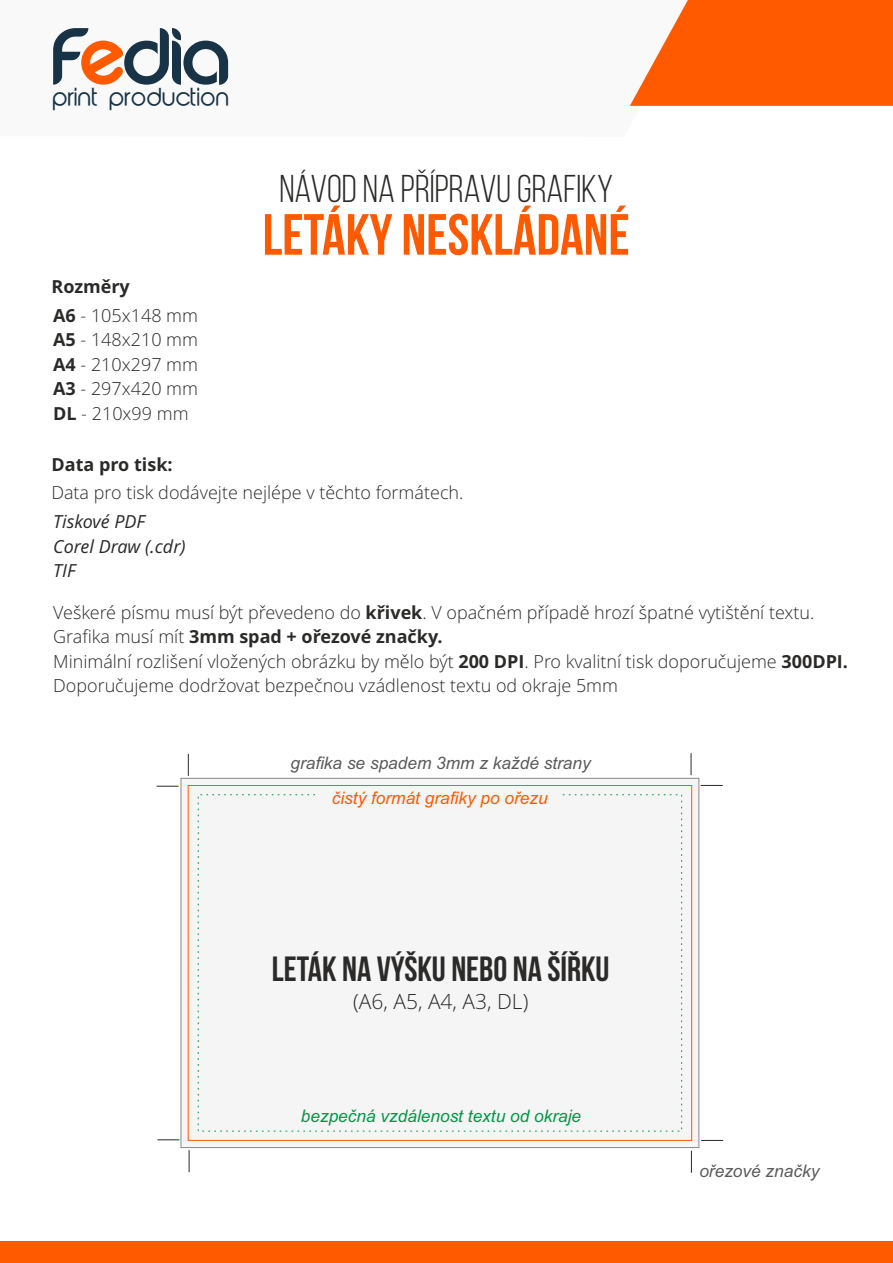
<style>
.page{position:relative;width:893px;height:1263px;background:#fff}
.page>*{position:absolute;margin:0;border:0;box-sizing:border-box;transform-origin:0 0}
.t1{font:700 57.9px "Bebas Neue";color:#ff5a00}
.t2{font:38.7px "Bebas Neue";color:#2b2a29}
.t3{font:700 35.1px "Bebas Neue";color:#2b2a29}
.t4{font:23.1px "Abeatby Kai";color:#183345}
.t5{font:300 21px "Open Sans";color:#2b2a29}
.t6{font:300 18px/24.5px "Open Sans";color:#2b2a29;text-align:justify}
.t7{font:italic 18px/24.5px "Open Sans";color:#2b2a29}
.t8{font:700 18px "Open Sans";color:#2b2a29}
.t9{font:italic 17.25px "Arial";color:#5b5b5b}
.t10{font:italic 17.25px "Arial";color:#009846}
.t11{font:italic 17.25px "Arial";color:#ff5a00}
.s1{font-weight:700}
</style>
<div class="page">
<svg style="left:180px;top:777px;width:520px;height:371px;fill:#f5f5f5"></svg>
<div style="left:187px;top:785px;width:505px;height:356px;background:#f5f5f5"></div>
<div style="left:317px;top:791px;width:244px;height:24px;background:#f5f5f5"></div>
<svg style="left:630px;top:0;width:263px;height:106px;background:#fe6b1b"></svg>
<div style="left:0;top:1241px;width:893px;height:22px;background:#ff5a00"></div>
<svg style="left:53px;top:28px;width:175px;height:57px"></svg>
<svg style="left:157px;top:1139px;width:22px;height:1px"></svg>
<svg style="left:189px;top:1150px;width:1px;height:22px"></svg>
<svg style="left:157px;top:786px;width:22px;height:1px"></svg>
<svg style="left:188px;top:754px;width:1px;height:22px"></svg>
<svg style="left:701px;top:1140px;width:22px;height:1px"></svg>
<svg style="left:691px;top:1151px;width:1px;height:22px"></svg>
<svg style="left:701px;top:785px;width:22px;height:1px"></svg>
<svg style="left:691px;top:753px;width:1px;height:22px"></svg>
<p class="t4" style="left:53px;top:88px;width:178px">print production</p>
<p class="t8" style="left:52px;top:279px;width:80px">Rozměry</p>
<h2 class="t2" style="left:279px;top:173px;width:335px">NÁVOD NA PŘÍPRAVU GRAFIKY</h2>
<h1 class="t1" style="left:263px;top:211px;width:369px">LETÁKY NESKLÁDANÉ</h1>
<p class="t6" style="left:53px;top:305px;width:146px"><span class="s1">A6</span> - 105x148 mm <span class="s1">A5</span> - 148x210 mm <span class="s1">A4</span> - 210x297 mm <span class="s1">A3</span> - 297x420 mm <span class="s1">DL</span> - 210x99 mm</p>
<p class="t8" style="left:52px;top:457px;width:123px">Data pro tisk:</p>
<p class="t6" style="left:51px;top:482px;width:414px">Data pro tisk dodávejte nejlépe v těchto formátech.</p>
<p class="t7" style="left:53px;top:511px;width:134px">Tiskové PDF<br>Corel Draw (.cdr)<br>TIF</p>
<p class="t6" style="left:53px;top:602px;width:796px;text-align:left">Veškeré písmu musí být převedeno do <span class="s1">křivek</span>. V opačném případě hrozí špatné vytištění textu.<br>Grafika musí mít <span class="s1">3mm spad + ořezové značky.<br></span>Minimální rozlišení vložených obrázku by mělo být <span class="s1">200 DPI</span>. Pro kvalitní tisk doporučujeme <span class="s1">300DPI.<br></span>Doporučujeme dodržovat bezpečnou vzádlenost textu od okraje 5mm</p>
<p class="t9" style="left:290px;top:757px;width:302px">grafika se spadem 3mm z každé strany</p>
<p class="t11" style="left:332px;top:792px;width:217px">čistý formát grafiky po ořezu</p>
<h3 class="t3" style="left:272px;top:954px;width:339px">LETÁK NA VÝŠKU NEBO NA ŠÍŘKU</h3>
<p class="t5" style="left:353px;top:993px;width:177px">(A6, A5, A4, A3, DL)</p>
<p class="t10" style="left:301px;top:1110px;width:282px">bezpečná vzdálenost textu od okraje</p>
<p class="t9" style="left:699px;top:1164px;width:121px">ořezové značky</p>
</div>
